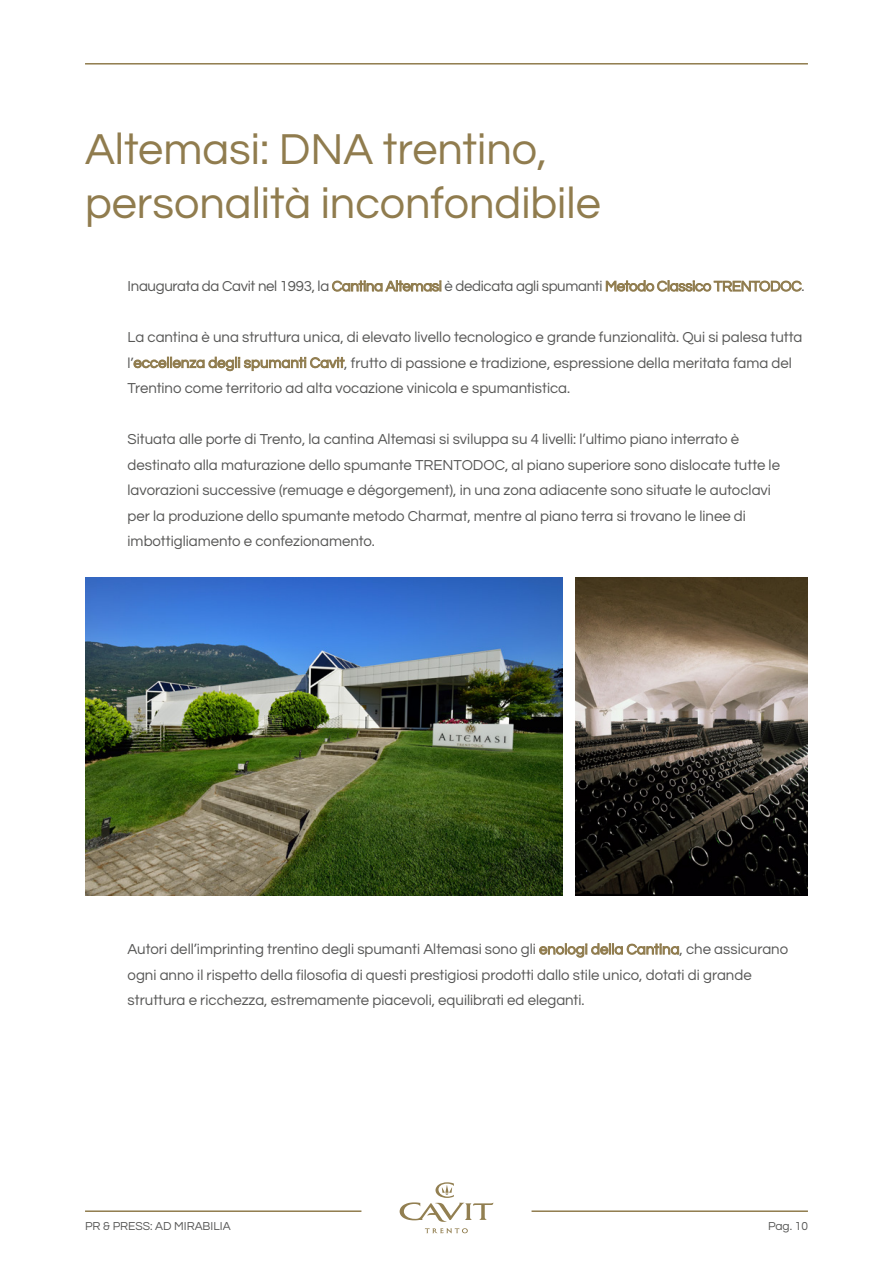
<style>
.page{position:relative;width:893px;height:1263px;background:#fff}
.page>*{position:absolute;margin:0;border:0;box-sizing:border-box;transform-origin:0 0}
.t1{font:45px/54px "Questrial";color:#907c4e}
.t2{font:15px/25.5px "Questrial";color:#575756}
.t3{font:15px "Questrial";letter-spacing:-.02em;color:#575756}
.t4{font:12px "Questrial";color:#575756}
.s1{color:#907c4e}
</style>
<div class="page">
<hr style="left:531px;top:1210px;width:277px;height:2px;background:#907c4e">
<hr style="left:85px;top:63px;width:723px;height:2px;background:#907c4e">
<hr style="left:85px;top:1210px;width:276px;height:2px;background:#907c4e">
<svg style="left:425px;top:1228px;width:43px;height:5px"></svg>
<svg style="left:400px;top:1182px;width:93px;height:40px"></svg>
<img style="left:85px;top:577px;width:478px;height:318px">
<img style="left:575px;top:577px;width:233px;height:319px">
<h1 class="t1" style="left:85px;top:124px;width:517px">Altemasi: DNA trentino, personalità inconfondibile</h1>
<p class="t3" style="left:128px;top:279px;width:678px">Inaugurata da Cavit nel 1993, la <span class="s1">Cantina Altemasi</span> è dedicata agli spumanti <span class="s1">Metodo Classico TRENTODOC</span>.</p>
<p class="t2" style="left:128px;top:325px;width:676px">La cantina è una struttura unica, di elevato livello tecnologico e grande funzionalità. Qui si palesa tutta l’<span class="s1">eccellenza degli spumanti Cavit</span>, frutto di passione e tradizione, espressione della meritata fama del<br>Trentino come territorio ad alta vocazione vinicola e spumantistica.</p>
<p class="t2" style="left:128px;top:427px;width:654px">Situata alle porte di Trento, la cantina Altemasi si sviluppa su 4 livelli: l’ultimo piano interrato è destinato alla maturazione dello spumante TRENTODOC, al piano superiore sono dislocate tutte le lavorazioni successive (remuage e dégorgement), in una zona adiacente sono situate le autoclavi per la produzione dello spumante metodo Charmat, mentre al piano terra si trovano le linee di imbottigliamento e confezionamento.</p>
<p class="t2" style="left:128px;top:937px;width:662px">Autori dell’imprinting trentino degli spumanti Altemasi sono gli <span class="s1">enologi della Cantina</span>, che assicurano ogni anno il rispetto della filosofia di questi prestigiosi prodotti dallo stile unico, dotati di grande struttura e ricchezza, estremamente piacevoli, equilibrati ed eleganti.</p>
<p class="t4" style="left:85px;top:1220px;width:147px">PR &amp; PRESS: AD MIRABILIA</p>
<p class="t4" style="left:768px;top:1220px;width:41px">Pag. 10</p>
</div>
